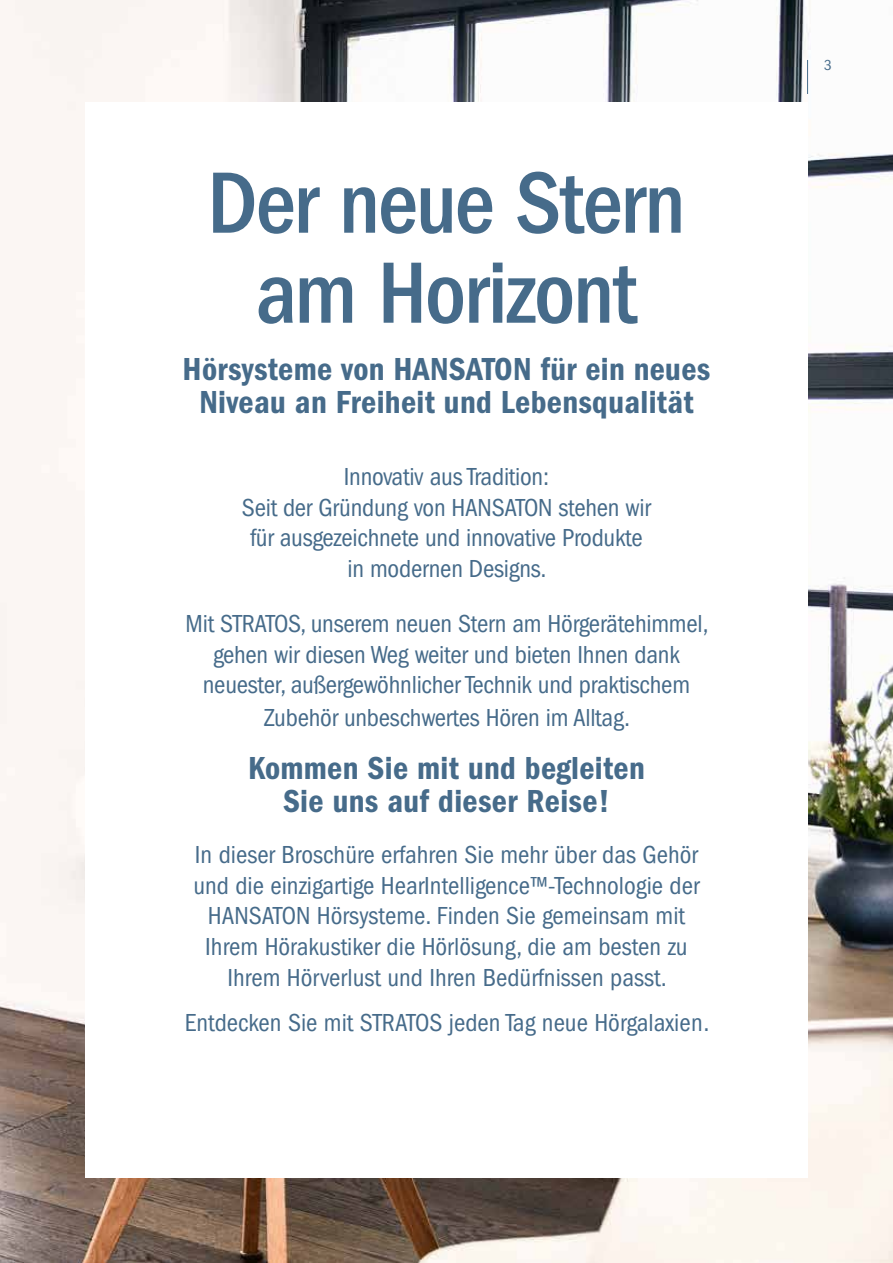
<style>
.page{position:relative;width:893px;height:1263px;background:#fff}
.page>*{position:absolute;margin:0;border:0;box-sizing:border-box;transform-origin:0 0}
.t1{font:500 condensed 90px/90px "ITC Franklin Gothic Std";letter-spacing:-.025em;color:#466b8a;text-align:center}
.t2{font:33px/33px "ITC Franklin Gothic Std Dm Cd";letter-spacing:.01em;color:#466b8a;text-align:center}
.t3{font:condensed 25.5px/30.6px "ITC Franklin Gothic Std";letter-spacing:-.01em;color:#466b8a;text-align:center}
.t4{font:condensed 15px "ITC Franklin Gothic Std";color:#466b8a}
</style>
<div class="page">
<img style="left:0;top:0;width:893px;height:1263px">
<div style="left:85px;top:102px;width:723px;height:1076px;background:#fff"></div>
<hr style="left:807px;top:60px;width:1px;height:34px;background:#466b8a">
<h1 class="t1" style="left:207px;top:159px;width:480px">Der neue Stern am Horizont</h1>
<p class="t2" style="left:183px;top:353px;width:529px">Hörsysteme von HANSATON für ein neues<br>Niveau an Freiheit und Lebensqualität</p>
<p class="t3" style="left:242px;top:462px;width:411px">Innovativ aus Tradition:<br>Seit der Gründung von HANSATON stehen wir für ausgezeichnete und innovative Produkte in modernen Designs.</p>
<p class="t3" style="left:186px;top:609px;width:524px">Mit STRATOS, unserem neuen Stern am Hörgerätehimmel, gehen wir diesen Weg weiter und bieten Ihnen dank neuester, außergewöhnlicher Technik und praktischem</p>
<p class="t3" style="left:264px;top:703px;width:367px">Zubehör unbeschwertes Hören im Alltag.</p>
<p class="t2" style="left:248px;top:752px;width:398px">Kommen Sie mit und begleiten<br>Sie uns auf dieser Reise!</p>
<p class="t3" style="left:193px;top:840px;width:508px">In dieser Broschüre erfahren Sie mehr über das Gehör und die einzigartige HearIntelligence™-Technologie der HANSATON Hörsysteme. Finden Sie gemeinsam mit Ihrem Hörakustiker die Hörlösung, die am besten zu Ihrem Hörverlust und Ihren Bedürfnissen passt.</p>
<p class="t3" style="left:185px;top:1008px;width:526px">Entdecken Sie mit STRATOS jeden Tag neue Hörgalaxien.</p>
<p class="t4" style="left:824px;top:57px;width:9px">3</p>
</div>
